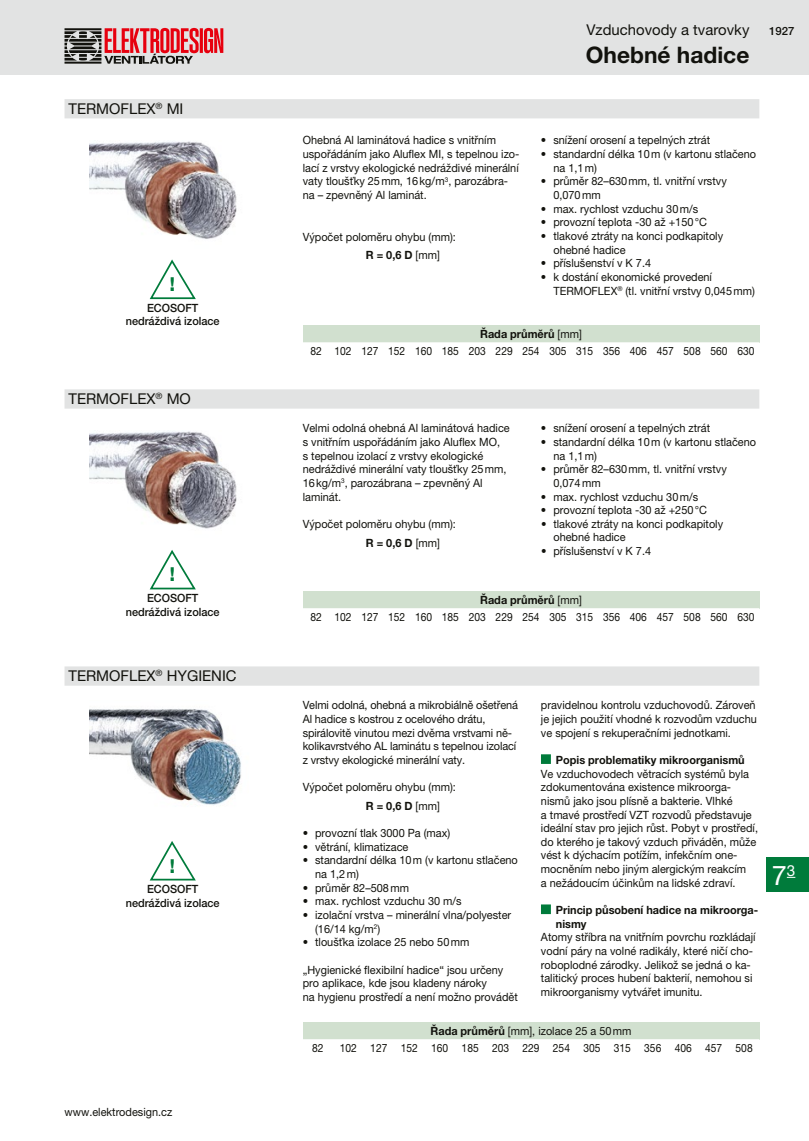
<style>
.page{position:relative;width:809px;height:1141px;background:#fff}
.page>*{position:absolute;margin:0;border:0;box-sizing:border-box;transform-origin:0 0}
.t1{font:27.12px "Helvetica Neue LT Pro";color:#fff}
.t2{font:700 22.75px "Helvetica Neue LT Pro";color:#12120d}
.t3{font:800 19.25px "Helvetica Neue LT Pro";color:#007b3b;scale:.9 1}
.t4{font:14.88px "Helvetica Neue LT Pro";color:#12120d}
.t5{font:11.38px/13.7px "Helvetica Neue LT Pro";color:#12120d;scale:.96 1}
.t6{font:500 11.38px/13.7px "Helvetica Neue LT Pro";color:#12120d;text-align:center;scale:.96 1}
.t7{font:700 11.38px/13.7px "Helvetica Neue LT Pro";color:#12120d;scale:.96 1}
.t8{font:11.38px "Helvetica Neue LT Pro";color:#12120d;scale:.9 1}
.t9{font:500 11.38px "Helvetica Neue LT Pro";color:#12120d}
.s1{font-weight:700}
</style>
<div class="page">
<div style="left:0;top:0;width:809px;height:74px;background:#e2e3e3"></div>
<div style="left:766px;top:858px;width:43px;height:34px;background:#007b3b"></div>
<svg style="left:64px;top:28px;width:159px;height:36px"></svg>
<div style="left:303px;top:325px;width:456px;height:17px;background:#d1e0cf"></div>
<svg style="left:303px;top:342px;width:456px;height:1px"></svg>
<img style="left:89px;top:141px;width:148px;height:98px">
<div style="left:64px;top:99px;width:695px;height:19px;background:#e2e3e3"></div>
<div style="left:303px;top:591px;width:456px;height:17px;background:#d1e0cf"></div>
<img style="left:89px;top:431px;width:148px;height:98px">
<div style="left:64px;top:389px;width:695px;height:20px;background:#e2e3e3"></div>
<div style="left:541px;top:754px;width:10px;height:10px;background:#007b3b"></div>
<div style="left:541px;top:904px;width:10px;height:10px;background:#007b3b"></div>
<div style="left:64px;top:666px;width:695px;height:20px;background:#e2e3e3"></div>
<img style="left:89px;top:708px;width:152px;height:97px">
<div style="left:303px;top:1022px;width:456px;height:17px;background:#d1e0cf"></div>
<svg style="left:149px;top:259px;width:47px;height:41px"></svg>
<svg style="left:149px;top:550px;width:47px;height:40px"></svg>
<svg style="left:149px;top:841px;width:47px;height:40px"></svg>
<h3 class="t4" style="left:68px;top:100px;width:116px">TERMOFLEX<sup>®</sup> MI</h3>
<h3 class="t3" style="left:170px;top:273px;width:7px">!</h3>
<p class="t6" style="left:126px;top:301px;width:99px">ECOSOFT nedráždivá izolace</p>
<h3 class="t4" style="left:68px;top:390px;width:124px">TERMOFLEX<sup>®</sup> MO</h3>
<h3 class="t3" style="left:170px;top:563px;width:7px">!</h3>
<p class="t6" style="left:126px;top:591px;width:99px">ECOSOFT nedráždivá izolace</p>
<h3 class="t4" style="left:68px;top:667px;width:170px">TERMOFLEX<sup>®</sup> HYGIENIC</h3>
<h3 class="t3" style="left:170px;top:854px;width:7px">!</h3>
<p class="t6" style="left:126px;top:882px;width:99px">ECOSOFT nedráždivá izolace</p>
<p class="t5" style="left:64px;top:1105px;width:114px">www.elektrodesign.cz</p>
<h3 class="t4" style="left:586px;top:21px;width:164px">Vzduchovody a tvarovky</h3>
<p class="t9" style="left:769px;top:25px;width:27px">1927</p>
<h2 class="t2" style="left:586px;top:41px;width:165px">Ohebné hadice</h2>
<p class="t5" style="left:303px;top:133px;width:227px">Ohebná Al laminátová hadice s vnitřním uspořádáním jako Aluflex MI, s tepelnou izo&shy;lací z vrstvy ekologické nedráždivé minerální vaty tloušťky 25mm, 16kg/m<sup>3</sup>, parozábra&shy;na – zpevněný Al laminát.</p>
<p class="t5" style="left:541px;top:133px;width:178px">• snížení orosení a tepelných ztrát</p>
<p class="t5" style="left:553px;top:147px;width:213px;text-indent:-12px">• standardní délka 10m (v kartonu stlačeno na 1,1m)</p>
<p class="t5" style="left:553px;top:174px;width:182px;text-indent:-12px">• průměr 82–630mm, tl. vnitřní vrstvy<br>0,070mm</p>
<p class="t5" style="left:541px;top:202px;width:165px">• max. rychlost vzduchu 30m/s</p>
<p class="t5" style="left:541px;top:215px;width:174px">• provozní teplota -30 až +150°C</p>
<p class="t5" style="left:553px;top:229px;width:178px;text-indent:-12px">• tlakové ztráty na konci podkapitoly ohebné hadice</p>
<p class="t5" style="left:541px;top:256px;width:116px">• příslušenství v K 7.4</p>
<p class="t5" style="left:553px;top:270px;width:211px;text-indent:-12px">• k dostání ekonomické provedení<br>TERMOFLEX<sup>®</sup> (tl. vnitřní vrstvy 0,045mm)</p>
<p class="t5" style="left:366px;top:227px;width:95px;line-height:18.6px;text-indent:-63px">Výpočet poloměru ohybu (mm):<br><span class="s1">R = 0,6 D</span> [mm]</p>
<p class="t5" style="left:310px;top:325px;width:464px;line-height:17.3px;text-align:center"><span class="s1">Řada průměrů</span> [mm]<br>82 102 127 152 160 185 203 229 254 305 315 356 406 457 508 560 630</p>
<p class="t5" style="left:303px;top:421px;width:217px">Velmi odolná ohebná Al laminátová hadice s vnitřním uspořádáním jako Aluflex MO,<br>s tepelnou izolací z vrstvy ekologické nedráždivé minerální vaty tloušťky 25mm, 16kg/m<sup>3</sup>, parozábrana – zpevněný Al laminát.</p>
<p class="t5" style="left:541px;top:421px;width:178px">• snížení orosení a tepelných ztrát</p>
<p class="t5" style="left:553px;top:435px;width:213px;text-indent:-12px">• standardní délka 10m (v kartonu stlačeno na 1,1m)</p>
<p class="t5" style="left:553px;top:462px;width:182px;text-indent:-12px">• průměr 82–630mm, tl. vnitřní vrstvy<br>0,074mm</p>
<p class="t5" style="left:541px;top:489px;width:165px">• max. rychlost vzduchu 30m/s</p>
<p class="t5" style="left:541px;top:503px;width:174px">• provozní teplota -30 až +250°C</p>
<p class="t5" style="left:553px;top:517px;width:178px;text-indent:-12px">• tlakové ztráty na konci podkapitoly ohebné hadice</p>
<p class="t5" style="left:541px;top:544px;width:116px">• příslušenství v K 7.4</p>
<p class="t5" style="left:366px;top:514px;width:95px;line-height:18.6px;text-indent:-63px">Výpočet poloměru ohybu (mm):<br><span class="s1">R = 0,6 D</span> [mm]</p>
<p class="t5" style="left:310px;top:591px;width:464px;line-height:17.3px;text-align:center"><span class="s1">Řada průměrů</span> [mm]<br>82 102 127 152 160 185 203 229 254 305 315 356 406 457 508 560 630</p>
<p class="t5" style="left:303px;top:698px;width:226px">Velmi odolná, ohebná a mikrobiálně ošetřená Al hadice s kostrou z ocelového drátu, spirálovitě vinutou mezi dvěma vrstvami ně&shy;kolikavrstvého AL laminátu s tepelnou izolací z vrstvy ekologické minerální vaty.</p>
<p class="t5" style="left:366px;top:778px;width:95px;line-height:18.6px;text-indent:-63px">Výpočet poloměru ohybu (mm):<br><span class="s1">R = 0,6 D</span> [mm]</p>
<p class="t5" style="left:303px;top:826px;width:155px">• provozní tlak 3000 Pa (max)</p>
<p class="t5" style="left:303px;top:840px;width:112px">• větrání, klimatizace</p>
<p class="t5" style="left:315px;top:853px;width:213px;text-indent:-12px">• standardní délka 10m (v kartonu stlačeno na 1,2m)</p>
<p class="t5" style="left:303px;top:881px;width:112px">• průměr 82–508mm</p>
<p class="t5" style="left:303px;top:894px;width:167px">• max. rychlost vzduchu 30 m/s</p>
<p class="t5" style="left:315px;top:908px;width:206px;text-indent:-12px">• izolační vrstva – minerální vlna/polyester (16/14 kg/m<sup>2</sup>)</p>
<p class="t5" style="left:303px;top:935px;width:175px">• tloušťka izolace 25 nebo 50mm</p>
<p class="t5" style="left:303px;top:963px;width:225px">„Hygienické flexibilní hadice“ jsou určeny pro aplikace, kde jsou kladeny nároky<br>na hygienu prostředí a není možno provádět</p>
<p class="t5" style="left:541px;top:698px;width:226px;text-align:justify">pravidelnou kontrolu vzduchovodů. Zároveň je jejich použití vhodné k rozvodům vzduchu ve spojení s rekuperačními jednotkami.</p>
<p class="t7" style="left:556px;top:753px;width:198px">Popis problematiky mikroorganismů</p>
<p class="t5" style="left:541px;top:767px;width:228px">Ve vzduchovodech větracích systémů byla zdokumentována existence mikroorga&shy;nismů jako jsou plísně a bakterie. Vlhké<br>a tmavé prostředí VZT rozvodů představuje ideální stav pro jejich růst. Pobyt v prostředí, do kterého je takový vzduch přiváděn, může vést k dýchacím potížím, infekčním one&shy;mocněním nebo jiným alergickým reakcím<br>a nežádoucím účinkům na lidské zdraví.</p>
<p class="t7" style="left:556px;top:903px;width:212px">Princip působení hadice na mikroorga&shy;nismy</p>
<p class="t5" style="left:541px;top:930px;width:225px">Atomy stříbra na vnitřním povrchu rozkládají vodní páry na volné radikály, které ničí cho&shy;roboplodné zárodky. Jelikož se jedná o ka&shy;talitický proces hubení bakterií, nemohou si mikroorganismy vytvářet imunitu.</p>
<p class="t5" style="left:430px;top:1024px;width:211px"><span class="s1">Řada průměrů</span> [mm], izolace 25 a 50mm</p>
<p class="t8" style="left:312px;top:1041px;width:14px">82</p>
<p class="t8" style="left:340px;top:1041px;width:460px">102 127 152 160 185 203 229 254 305 315 356 406 457 508</p>
<h1 class="t1" style="left:771px;top:859px;width:25px">7<sup>3</sup></h1>
</div>
